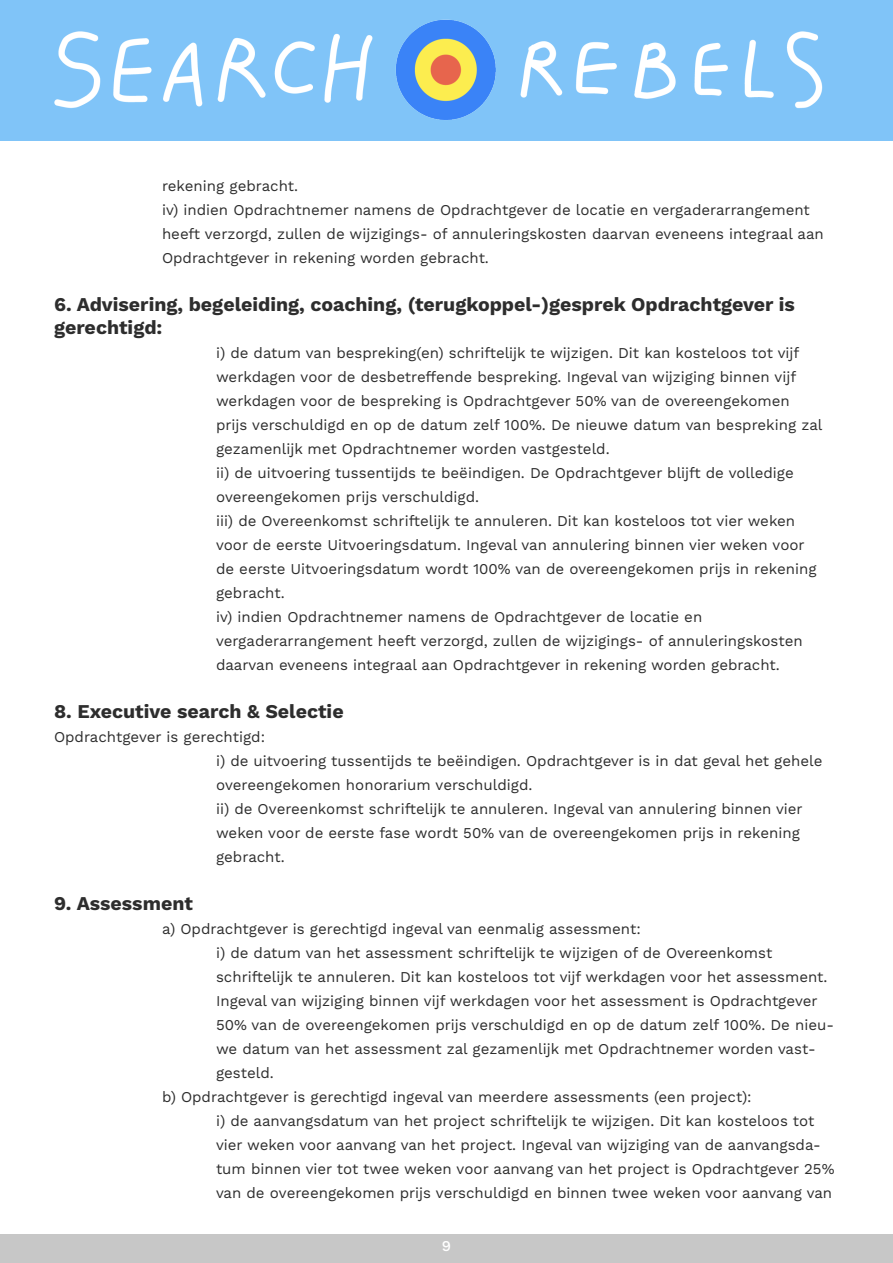
<style>
.page{position:relative;width:893px;height:1263px;background:#fff}
.page>*{position:absolute;margin:0;border:0;box-sizing:border-box;transform-origin:0 0}
.t1{font:700 19.5px/23.4px "Work Sans";color:#2d2d2d}
.laag3{font:15px/24px "Work Sans";color:#2d2d2d}
.laag2{font:15px/24px "Work Sans";color:#2d2d2d}
.t2{font:500 15px "Work Sans";color:#fff}
</style>
<div class="page">
<div style="left:0;top:0;width:893px;height:140px;background:#80c4f8"></div>
<div style="left:0;top:1234px;width:893px;height:29px;background:#c7c7c7"></div>
<img style="left:54px;top:19px;width:769px;height:101px">
<p class="laag2" style="left:162px;top:175px;width:138px">rekening gebracht.</p>
<p class="laag2" style="left:162px;top:199px;width:663px">iv) indien Opdrachtnemer namens de Opdrachtgever de locatie en vergaderarrangement heeft verzorgd, zullen de wijzigings- of annuleringskosten daarvan eveneens integraal aan<br>Opdrachtgever in rekening worden gebracht.</p>
<p class="t1" style="left:54px;top:293px;width:742px">6. Advisering, begeleiding, coaching, (terugkoppel-)gesprek Opdrachtgever is gerechtigd:</p>
<p class="laag3" style="left:216px;top:342px;width:608px">i) de datum van bespreking(en) schriftelijk te wijzigen. Dit kan kosteloos tot vijf werkdagen voor de desbetreffende bespreking. Ingeval van wijziging binnen vijf werkdagen voor de bespreking is Opdrachtgever 50% van de overeengekomen prijs verschuldigd en op de datum zelf 100%. De nieuwe datum van bespreking zal gezamenlijk met Opdrachtnemer worden vastgesteld.</p>
<p class="laag3" style="left:216px;top:462px;width:579px">ii) de uitvoering tussentijds te beëindigen. De Opdrachtgever blijft de volledige overeengekomen prijs verschuldigd.</p>
<p class="laag3" style="left:216px;top:510px;width:602px">iii) de Overeenkomst schriftelijk te annuleren. Dit kan kosteloos tot vier weken voor de eerste Uitvoeringsdatum. Ingeval van annulering binnen vier weken voor de eerste Uitvoeringsdatum wordt 100% van de overeengekomen prijs in rekening gebracht.</p>
<p class="laag3" style="left:216px;top:606px;width:588px">iv) indien Opdrachtnemer namens de Opdrachtgever de locatie en vergaderarrangement heeft verzorgd, zullen de wijzigings- of annuleringskosten daarvan eveneens integraal aan Opdrachtgever in rekening worden gebracht.</p>
<p class="t1" style="left:54px;top:701px;width:291px">8. Executive search &amp; Selectie</p>
<p class="laag3" style="left:54px;top:726px;width:213px">Opdrachtgever is gerechtigd:</p>
<p class="laag3" style="left:216px;top:750px;width:608px">i) de uitvoering tussentijds te beëindigen. Opdrachtgever is in dat geval het gehele</p>
<p class="laag3" style="left:216px;top:774px;width:318px">overeengekomen honorarium verschuldigd.</p>
<p class="laag3" style="left:216px;top:798px;width:588px">ii) de Overeenkomst schriftelijk te annuleren. Ingeval van annulering binnen vier weken voor de eerste fase wordt 50% van de overeengekomen prijs in rekening gebracht.</p>
<p class="t1" style="left:54px;top:893px;width:140px">9. Assessment</p>
<p class="laag2" style="left:162px;top:918px;width:480px">a) Opdrachtgever is gerechtigd ingeval van eenmalig assessment:</p>
<p class="laag3" style="left:216px;top:942px;width:619px">i) de datum van het assessment schriftelijk te wijzigen of de Overeenkomst schriftelijk te annuleren. Dit kan kosteloos tot vijf werkdagen voor het assessment.<br>Ingeval van wijziging binnen vijf werkdagen voor het assessment is Opdrachtgever 50% van de overeengekomen prijs verschuldigd en op de datum zelf 100%. De nieu&shy;we datum van het assessment zal gezamenlijk met Opdrachtnemer worden vast&shy;gesteld.</p>
<p class="laag2" style="left:162px;top:1086px;width:591px">b) Opdrachtgever is gerechtigd ingeval van meerdere assessments (een project):</p>
<p class="laag3" style="left:216px;top:1110px;width:620px">i) de aanvangsdatum van het project schriftelijk te wijzigen. Dit kan kosteloos tot vier weken voor aanvang van het project. Ingeval van wijziging van de aanvangsda&shy;tum binnen vier tot twee weken voor aanvang van het project is Opdrachtgever 25% van de overeengekomen prijs verschuldigd en binnen twee weken voor aanvang van</p>
<p class="t2" style="left:442px;top:1237px;width:11px">9</p>
</div>
